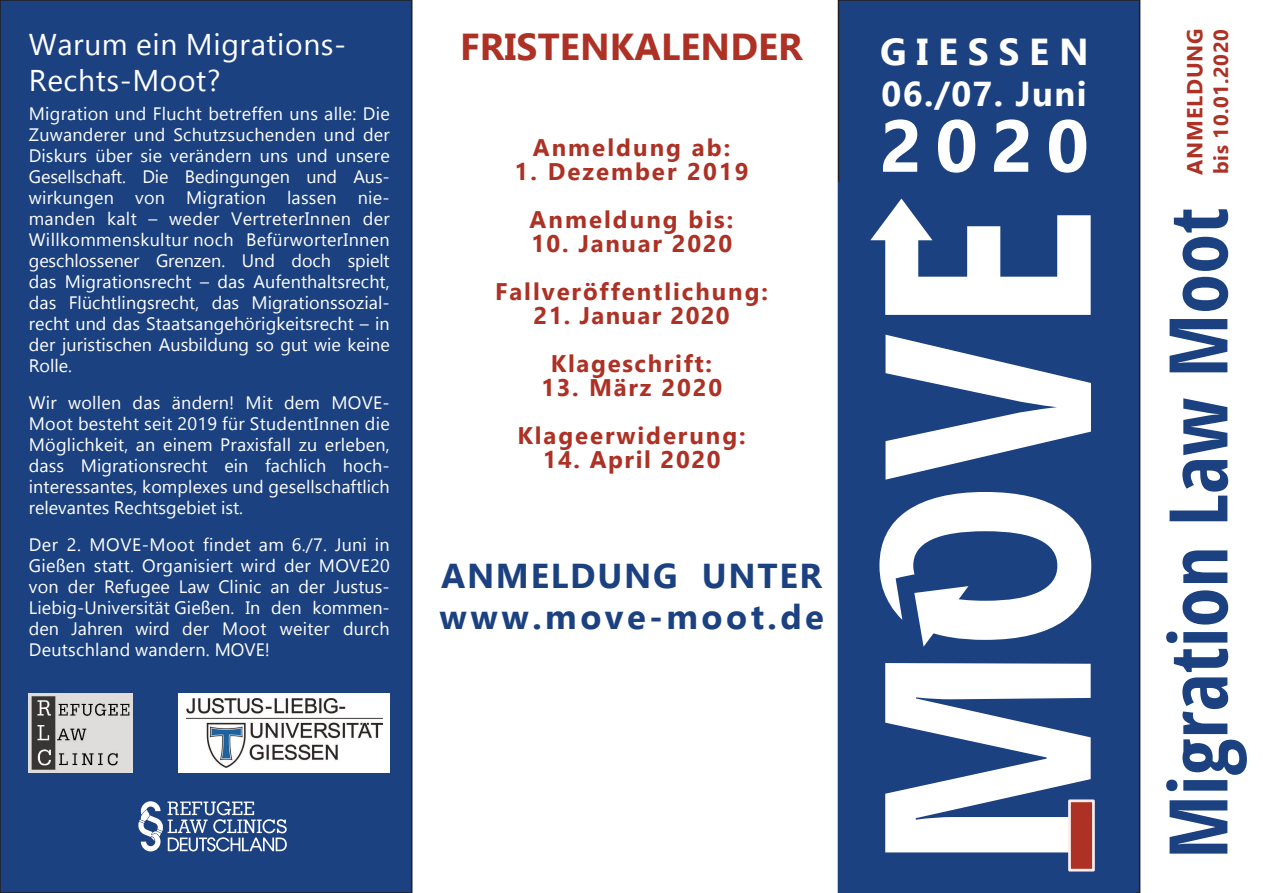
<style>
.page{position:relative;width:1263px;height:893px;background:#fff}
.page>*{position:absolute;margin:0;border:0;box-sizing:border-box;transform-origin:0 0}
.t1{font:700 73.5px "Gadugi";color:#fff}
.t2{font:700 37.5px "Gadugi";letter-spacing:.005em;color:#ad3124}
.t3{font:700 37.5px "Gadugi";letter-spacing:.26em;color:#fff}
.t4{font:700 34.5px/40.5px "Gadugi";letter-spacing:.05em;color:#1b4180}
.t5{font:700 34.5px "Gadugi";letter-spacing:.04em;color:#fff}
.t6{font:30px/36px "Gadugi";letter-spacing:.02em;color:#fff}
.t7{font:700 24px/48px "Gadugi";letter-spacing:.08em;color:#ad3124;text-align:center}
.t8{font:700 21.75px "Gadugi";letter-spacing:.035em;color:#ad3124}
.t9{font:700 20.4px "Gadugi";letter-spacing:.025em;color:#ad3124}
.t10{font:18px/21px "Gadugi";letter-spacing:.005em;color:#fff;text-align:justify}
</style>
<div class="page">
<div style="left:0;top:0;width:412px;height:893px;background:#1b4180"></div>
<div style="left:0;top:0;width:412px;height:893px;border:2px solid #231f20"></div>
<div style="left:838px;top:0;width:302px;height:893px;background:#1b4180"></div>
<svg style="left:1169px;top:800px;width:58px;height:54px"></svg>
<svg style="left:1166px;top:649px;width:81px;height:142px"></svg>
<svg style="left:1166px;top:632px;width:61px;height:11px"></svg>
<svg style="left:1182px;top:590px;width:46px;height:35px"></svg>
<svg style="left:1182px;top:550px;width:45px;height:33px"></svg>
<svg style="left:1169px;top:398px;width:59px;height:123px"></svg>
<svg style="left:1169px;top:319px;width:58px;height:53px"></svg>
<svg style="left:1182px;top:277px;width:46px;height:34px"></svg>
<svg style="left:1174px;top:209px;width:54px;height:62px"></svg>
<svg style="left:879px;top:492px;width:212px;height:155px"></svg>
<svg style="left:885px;top:663px;width:210px;height:209px"></svg>
<svg style="left:870px;top:199px;width:221px;height:116px"></svg>
<svg style="left:885px;top:335px;width:206px;height:145px"></svg>
<svg style="left:138px;top:801px;width:149px;height:50px"></svg>
<img style="left:29px;top:693px;width:103px;height:80px">
<div style="left:179px;top:693px;width:211px;height:80px;background:#fff"></div>
<img style="left:186px;top:698px;width:196px;height:70px">
<h3 class="t6" style="left:29px;top:29px;width:319px">Warum ein Migrations-<br>Rechts-Moot?</h3>
<p class="t10" style="left:29px;top:105px;width:362px">Migration und Flucht betreffen uns alle: Die Zuwanderer und Schutzsuchenden und der Diskurs über sie verändern uns und unsere Gesellschaft. Die Bedingungen und Aus&shy;wirkungen von Migration lassen nie&shy;manden kalt – weder VertreterInnen der Willkommenskultur noch BefürworterInnen geschlossener Grenzen. Und doch spielt das Migrationsrecht – das Aufenthaltsrecht, das Flüchtlingsrecht, das Migrationssozial&shy;recht und das Staatsangehörigkeitsrecht – in der juristischen Ausbildung so gut wie keine Rolle.</p>
<p class="t10" style="left:29px;top:394px;width:362px">Wir wollen das ändern! Mit dem MOVE-Moot besteht seit 2019 für StudentInnen die Möglichkeit, an einem Praxisfall zu erleben, dass Migrationsrecht ein fachlich hoch&shy;interessantes, komplexes und gesellschaftlich relevantes Rechtsgebiet ist.</p>
<p class="t10" style="left:29px;top:536px;width:362px">Der 2. MOVE-Moot findet am 6./7. Juni in Gießen statt. Organisiert wird der MOVE20 von der Refugee Law Clinic an der Justus-Liebig-Universität Gießen. In den kommen&shy;den Jahren wird der Moot weiter durch Deutschland wandern. MOVE!</p>
<h2 class="t2" style="left:460px;top:33px;width:344px">FRISTENKALENDER</h2>
<h3 class="t7" style="left:533px;top:126px;width:199px">Anmeldung ab:</h3>
<h3 class="t7" style="left:515px;top:150px;width:235px">1. Dezember 2019<br>Anmeldung bis:</h3>
<h3 class="t7" style="left:495px;top:222px;width:274px">10. Januar 2020<br>Fallveröffentlichung:</h3>
<h3 class="t7" style="left:533px;top:294px;width:198px">21. Januar 2020<br>Klageschrift:</h3>
<h3 class="t7" style="left:517px;top:366px;width:230px">13. März 2020<br>Klageerwiderung:</h3>
<h3 class="t7" style="left:543px;top:438px;width:179px">14. April 2020</h3>
<h3 class="t4" style="left:440px;top:559px;width:386px">ANMELDUNG UNTER www.move-moot.de</h3>
<h2 class="t3" style="left:880px;top:38px;width:210px">GIESSEN</h2>
<h3 class="t5" style="left:881px;top:81px;width:206px">06./07. Juni</h3>
<h1 class="t1" style="left:880px;top:118px;width:210px">2020</h1>
<p class="t8" style="left:1187px;top:175px;width:148px;rotate:-90deg">ANMELDUNG</p>
<p class="t9" style="left:1213px;top:174px;width:146px;rotate:-90deg">bis 10.01.2020</p>
</div>
